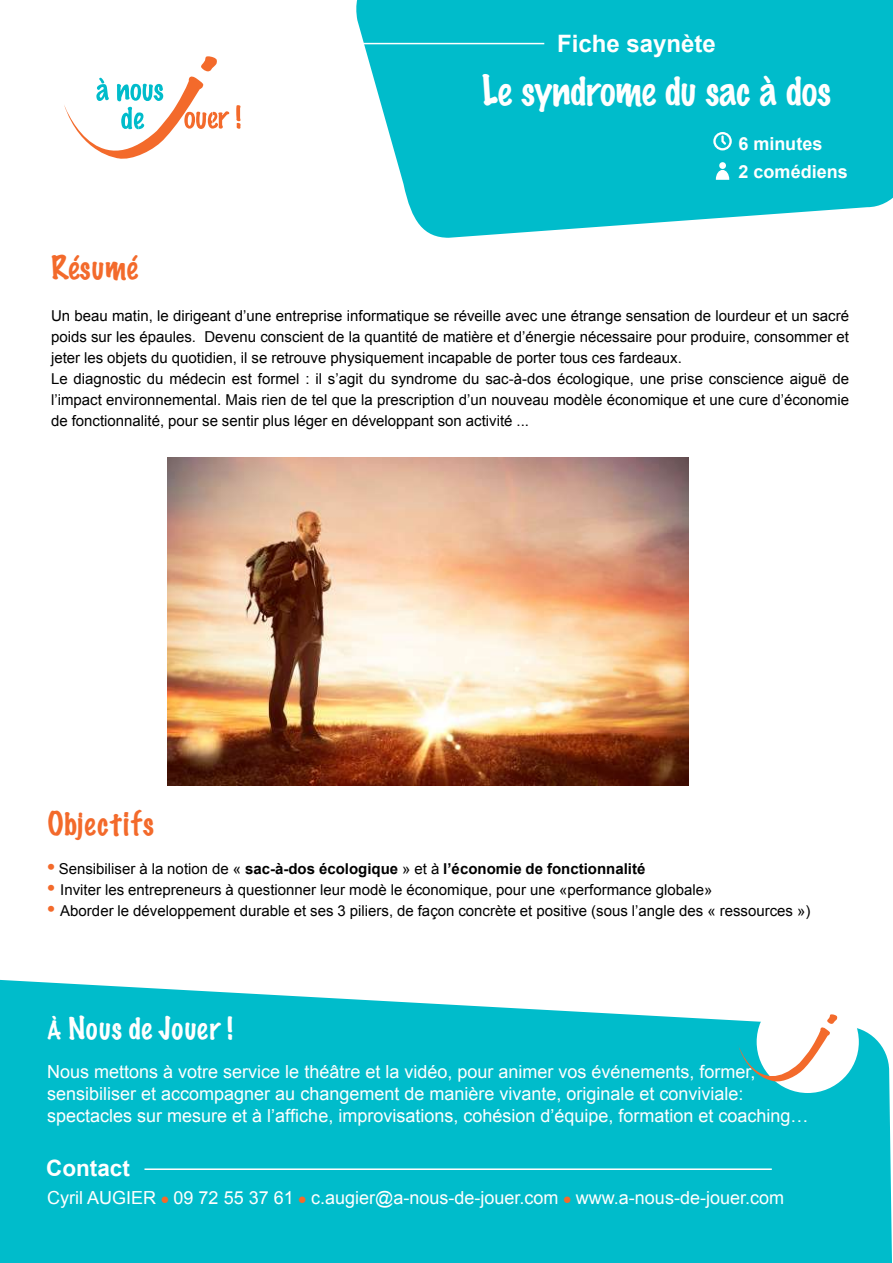
<style>
.page{position:relative;width:893px;height:1263px;background:#fff}
.page>*{position:absolute;margin:0;border:0;box-sizing:border-box;transform-origin:0 0}
.t1{font:100 37.5px "Marker Felt";letter-spacing:-.01em;color:#fff}
.t2{font:100 30px "Marker Felt";letter-spacing:.045em;color:#f36a2b}
.t3{font:100 30px "Marker Felt";letter-spacing:.025em;color:#f36a2b}
.t4{font:100 28.5px "Marker Felt";letter-spacing:.025em;color:#fff}
.t5{font:700 24px "Arial";color:#fff}
.t6{font:700 22.5px "Arial";color:#fff}
.t7{font:18px/21.6px "Arial";color:#fff}
.t8{font:700 18px/27.2px "Arial";color:#fff}
.t9{font:15px/21px "Arial";color:#000}
.t10{font:700 15px "Arial";color:#000}
.s1{font-size:21px;color:#f36a2b}
.s2{font-weight:400}
.s3{font-weight:700;font-size:21px;color:#f36a2b}
.s4{font-size:15px;color:#f36a2b}
</style>
<div class="page">
<svg style="left:356px;top:0;width:537px;height:238px;background:#1dc3d0"></svg>
<svg style="left:64px;top:56px;width:177px;height:103px"></svg>
<svg style="left:0;top:979px;width:892px;height:284px;background:#16c1cf"></svg>
<hr style="left:144px;top:1168px;width:628px;height:2px;background:#fff">
<div style="left:757px;top:991px;width:102px;height:102px;background:#fff;border-radius:50%"></div>
<svg style="left:738px;top:1014px;width:99px;height:86px"></svg>
<hr style="left:344px;top:43px;width:200px;height:1px;background:#fff">
<svg style="left:716px;top:162px;width:13px;height:18px"></svg>
<svg style="left:713px;top:132px;width:19px;height:18px"></svg>
<img style="left:168px;top:458px;width:521px;height:327px">
<h3 class="t5" style="left:557px;top:28px;width:160px">Fiche saynète</h3>
<h1 class="t1" style="left:482px;top:61px;width:351px">Le syndrome du sac à dos</h1>
<p class="t8" style="left:738px;top:131px;width:111px">6 minutes<br>2 comédiens</p>
<h2 class="t3" style="left:51px;top:244px;width:88px">Résumé</h2>
<p class="t9" style="left:51px;top:305px;width:799px">Un beau matin, le dirigeant d’une entreprise informatique se réveille avec une étrange sensation de lourdeur et un sacré poids sur les épaules. Devenu conscient de la quantité de matière et d’énergie nécessaire pour produire, consommer et jeter les objets du quotidien, il se retrouve physiquement incapable de porter tous ces fardeaux.<br>Le diagnostic du médecin est formel : il s’agit du syndrome du sac-à-dos écologique, une prise conscience aiguë de l’impact environnemental. Mais rien de tel que la prescription d’un nouveau modèle économique et une cure d’économie de fonctionnalité, pour se sentir plus léger en développant son activité ...</p>
<h2 class="t2" style="left:47px;top:799px;width:108px">Objectifs</h2>
<p class="t10" style="left:47px;top:858px;width:599px"><span class="s1">•</span> <span class="s2">Sensibiliser à la notion de «</span> sac-à-dos écologique <span class="s2">» et à</span> l’économie de fonctionnalité</p>
<p class="t9" style="left:47px;top:879px;width:666px"><span class="s3">•</span> Inviter les entrepreneurs à questionner leur modè le économique, pour une «performance globale»</p>
<p class="t9" style="left:47px;top:900px;width:764px"><span class="s3">•</span> Aborder le développement durable et ses 3 piliers, de façon concrète et positive (sous l’angle des « ressources »)</p>
<h3 class="t4" style="left:47px;top:1006px;width:187px">À Nous de Jouer !</h3>
<p class="t7" style="left:47px;top:1061px;width:763px">Nous mettons à votre service le théâtre et la vidéo, pour animer vos événements, former, sensibiliser et accompagner au changement de manière vivante, originale et conviviale: spectacles sur mesure et à l’affiche, improvisations, cohésion d’équipe, formation et coaching…</p>
<h3 class="t6" style="left:46px;top:1153px;width:85px">Contact</h3>
<p class="t7" style="left:47px;top:1187px;width:738px">Cyril AUGIER <span class="s4">●</span> 09 72 55 37 61 <span class="s4">●</span> c.augier@a-nous-de-jouer.com <span class="s4">●</span> www.a-nous-de-jouer.com</p>
</div>
